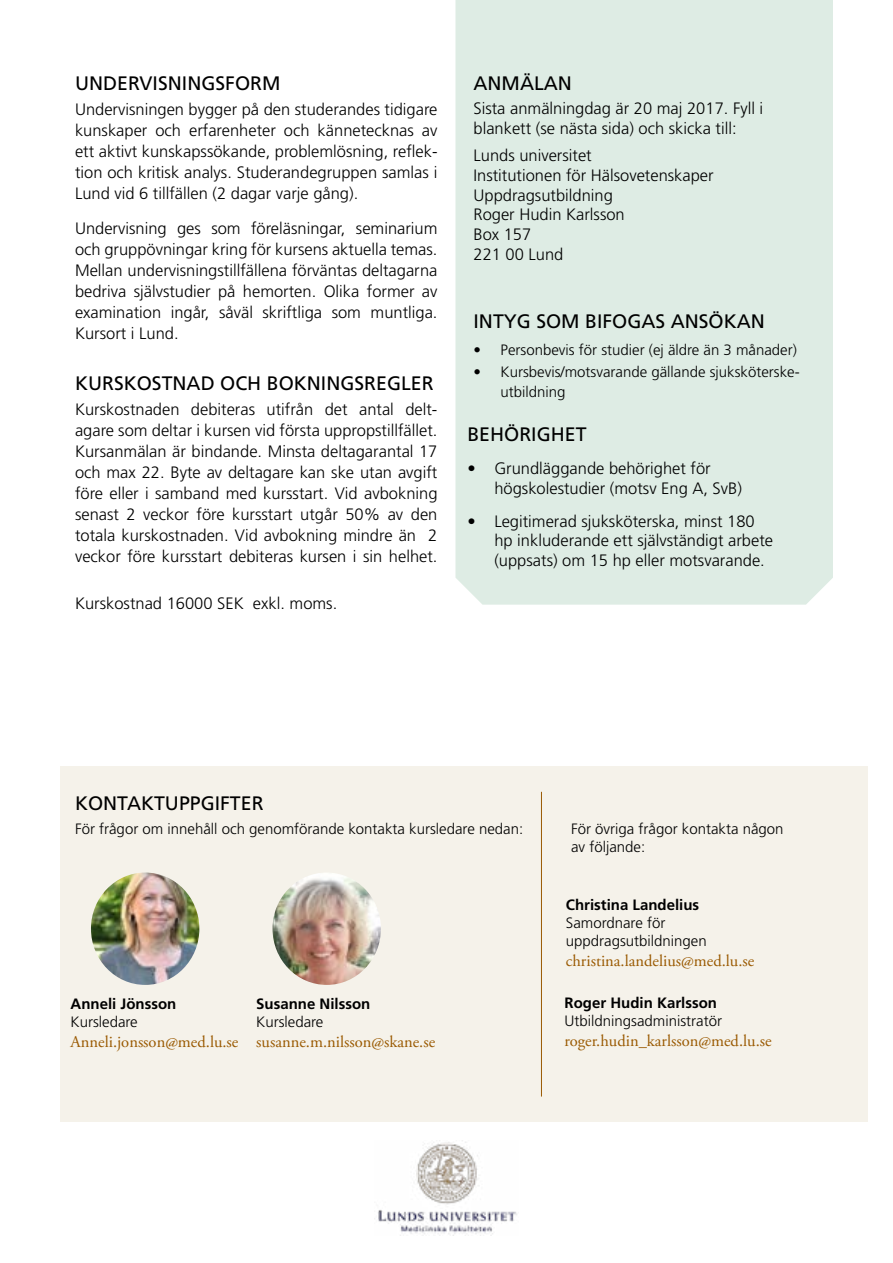
<style>
.page{position:relative;width:893px;height:1263px;background:#fff}
.page>*{position:absolute;margin:0;border:0;box-sizing:border-box;transform-origin:0 0}
.t1{font:19.5px "Frutiger LT Std";color:#000}
.t2{font:300 16.5px/21px "Frutiger LT Std";color:#000}
.t3{font:16.5px "Adobe Garamond Pro";color:#9a5a02}
.t4{font:300 15px/18px "Frutiger LT Std";color:#000}
.t5{font:700 15px "Frutiger LT Std";color:#000}
</style>
<div class="page">
<div style="left:455px;top:0;width:378px;height:605px;background:#deece4"></div>
<div style="left:60px;top:766px;width:808px;height:356px;background:#f5f2ea"></div>
<hr style="left:541px;top:792px;width:1px;height:304px;background:#9a5a02">
<img style="left:91px;top:872px;width:108px;height:113px">
<img style="left:272px;top:873px;width:109px;height:112px">
<img style="left:378px;top:1140px;width:139px;height:94px">
<p class="t1" style="left:75px;top:71px;width:207px">UNDERVISNINGSFORM</p>
<p class="t2" style="left:75px;top:99px;width:364px;text-align:justify">Undervisningen bygger på den studerandes tidigare kunskaper och erfarenheter och kännetecknas av ett aktivt kunskapssökande, problemlösning, reflek&shy;tion och kritisk analys. Studerandegruppen samlas i Lund vid 6 tillfällen (2 dagar varje gång).</p>
<p class="t2" style="left:75px;top:218px;width:364px;text-align:justify">Undervisning ges som föreläsningar, seminarium och gruppövningar kring för kursens aktuella temas.<br>Mellan undervisningstillfällena förväntas deltagarna bedriva självstudier på hemorten. Olika former av examination ingår, såväl skriftliga som muntliga.<br>Kursort i Lund.</p>
<p class="t1" style="left:75px;top:371px;width:360px">KURSKOSTNAD OCH BOKNINGSREGLER</p>
<p class="t2" style="left:75px;top:399px;width:364px;text-align:justify">Kurskostnaden debiteras utifrån det antal delt&shy;agare som deltar i kursen vid första uppropstillfället.<br>Kursanmälan är bindande. Minsta deltagarantal 17 och max 22. Byte av deltagare kan ske utan avgift före eller i samband med kursstart. Vid avbokning senast 2 veckor före kursstart utgår 50% av den totala kurskostnaden. Vid avbokning mindre än 2 veckor före kursstart debiteras kursen i sin helhet.</p>
<p class="t2" style="left:75px;top:593px;width:264px">Kurskostnad 16000 SEK exkl. moms.</p>
<p class="t1" style="left:473px;top:71px;width:100px">ANMÄLAN</p>
<p class="t2" style="left:473px;top:99px;width:291px;line-height:19.8px">Sista anmälningdag är 20 maj 2017. Fyll i blankett (se nästa sida) och skicka till:</p>
<p class="t2" style="left:473px;top:146px;width:242px;line-height:19.8px">Lunds universitet<br>Institutionen för Hälsovetenskaper<br>Uppdragsutbildning<br>Roger Hudin Karlsson<br>Box 157<br>221 00 Lund</p>
<p class="t1" style="left:473px;top:309px;width:293px">INTYG SOM BIFOGAS ANSÖKAN</p>
<p class="t4" style="left:473px;top:341px;width:325px">• Personbevis för studier (ej äldre än 3 månader)</p>
<p class="t4" style="left:500px;top:362px;width:301px;line-height:19.8px;text-indent:-27px">• Kursbevis/motsvarande gällande sjuksköterske&shy;utbildning</p>
<p class="t1" style="left:467px;top:423px;width:121px">BEHÖRIGHET</p>
<p class="t2" style="left:494px;top:459px;width:249px;line-height:19.5px;text-indent:-27px">• Grundläggande behörighet för högskolestudier (motsv Eng A, SvB)</p>
<p class="t2" style="left:494px;top:512px;width:280px;line-height:19.5px;text-indent:-27px">• Legitimerad sjuksköterska, minst 180 hp inkluderande ett självständigt arbete (uppsats) om 15 hp eller motsvarande.</p>
<p class="t1" style="left:75px;top:792px;width:190px">KONTAKTUPPGIFTER</p>
<p class="t4" style="left:75px;top:820px;width:450px">För frågor om innehåll och genomförande kontakta kursledare nedan:</p>
<p class="t5" style="left:71px;top:995px;width:107px">Anneli Jönsson</p>
<p class="t4" style="left:71px;top:1013px;width:69px">Kursledare</p>
<p class="t3" style="left:71px;top:1032px;width:169px">Anneli.jonsson@med.lu.se</p>
<p class="t5" style="left:256px;top:995px;width:116px">Susanne Nilsson</p>
<p class="t4" style="left:256px;top:1013px;width:69px">Kursledare</p>
<p class="t3" style="left:256px;top:1032px;width:180px">susanne.m.nilsson@skane.se</p>
<p class="t4" style="left:571px;top:820px;width:214px">För övriga frågor kontakta någon av följande:</p>
<p class="t5" style="left:566px;top:896px;width:135px">Christina Landelius</p>
<p class="t4" style="left:566px;top:914px;width:142px">Samordnare för uppdragsutbildningen</p>
<p class="t3" style="left:566px;top:951px;width:190px">christina.landelius@med.lu.se</p>
<p class="t5" style="left:564px;top:994px;width:154px">Roger Hudin Karlsson</p>
<p class="t4" style="left:564px;top:1012px;width:159px">Utbildningsadministratör</p>
<p class="t3" style="left:564px;top:1031px;width:209px">roger.hudin_karlsson@med.lu.se</p>
</div>
